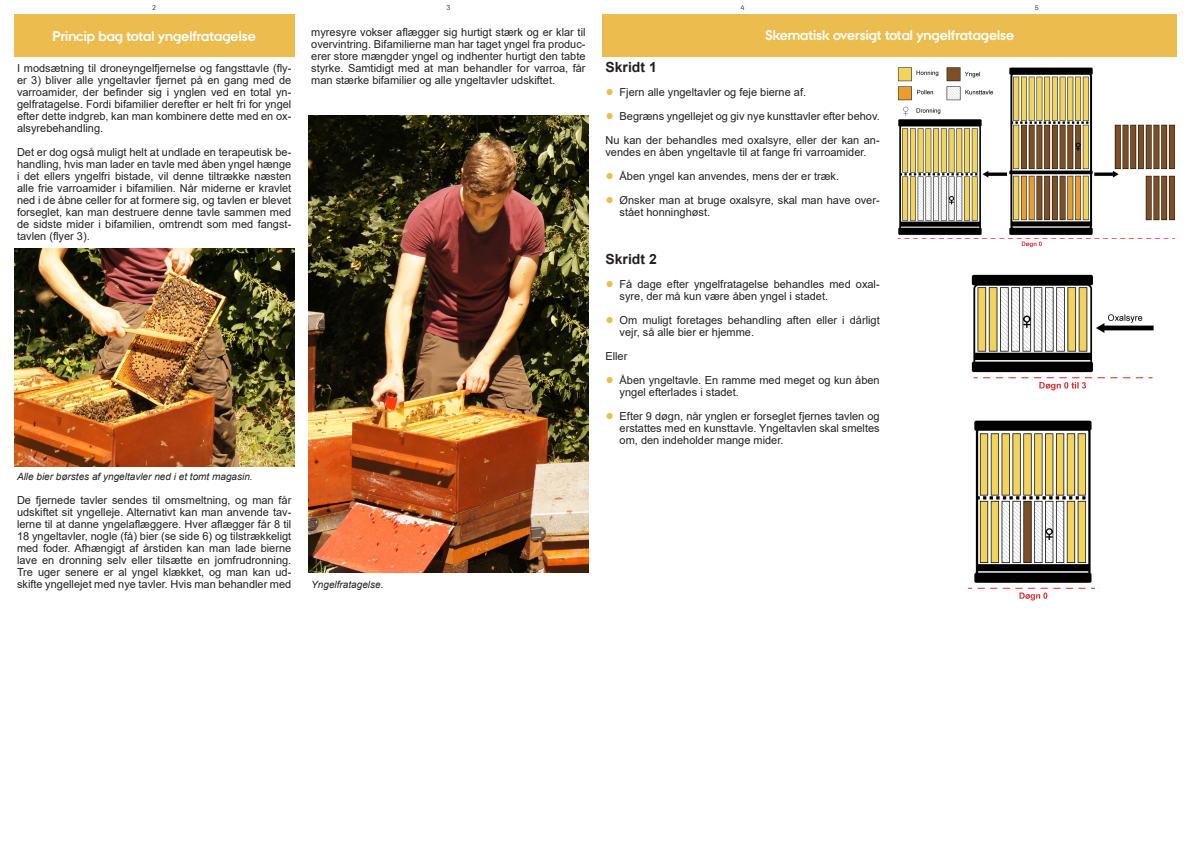
<style>
.page{position:relative;width:1191px;height:842px;background:#fff}
.page>*{position:absolute;margin:0;border:0;box-sizing:border-box;transform-origin:0 0}
.Tekstboks{font:700 14px "AU Passata";color:#fff}
.Overskrift{font:700 14px "Arial";color:#231f20}
.Indryk_5_mm{font:11px/12px "Arial";color:#231f20;text-align:justify}
.Figurtekst{font:italic 10px "Arial";color:#231f20}
.Sidetal{font:7px "AU Passata";color:#231f20}
.s1{font-family:"Calibri";font-weight:700;font-size:14px;color:#ecbc4e}
</style>
<div class="page">
<div style="left:14px;top:14px;width:280px;height:43px;background:#ecbc4e"></div>
<div style="left:602px;top:14px;width:574px;height:43px;background:#ecbc4e"></div>
<img style="left:308px;top:115px;width:280px;height:458px">
<img style="left:897px;top:67px;width:278px;height:181px">
<img style="left:971px;top:274px;width:183px;height:117px">
<img style="left:968px;top:420px;width:127px;height:181px">
<img style="left:14px;top:248px;width:280px;height:218px">
<p class="Sidetal" style="left:152px;top:3px;width:5px">2</p>
<p class="Sidetal" style="left:446px;top:3px;width:5px">3</p>
<p class="Sidetal" style="left:740px;top:3px;width:5px">4</p>
<p class="Sidetal" style="left:1034px;top:4px;width:5px">5</p>
<p class="Tekstboks" style="left:53px;top:27px;width:205px">Princip bag total yngelfratagelse</p>
<p class="Tekstboks" style="left:765px;top:27px;width:251px">Skematisk oversigt total yngelfratagelse</p>
<p class="Indryk_5_mm" style="left:311px;top:26px;width:276px">myresyre vokser aflægger sig hurtigt stærk og er klar til overvintring. Bifamilierne man har taget yngel fra produc&shy;erer store mængder yngel og indhenter hurtigt den tabte styrke. Samtidigt med at man behandler for varroa, får man stærke bifamilier og alle yngeltavler udskiftet.</p>
<p class="Overskrift" style="left:605px;top:57px;width:53px">Skridt 1</p>
<p class="Indryk_5_mm" style="left:605px;top:86px;width:202px"><span class="s1">●</span> Fjern alle yngeltavler og feje bierne af.</p>
<p class="Indryk_5_mm" style="left:605px;top:110px;width:276px"><span class="s1">●</span> Begræns yngellejet og giv nye kunsttavler efter behov.</p>
<p class="Indryk_5_mm" style="left:605px;top:134px;width:276px">Nu kan der behandles med oxalsyre, eller der kan an&shy;vendes en åben yngeltavle til at fange fri varroamider.</p>
<p class="Indryk_5_mm" style="left:605px;top:170px;width:235px"><span class="s1">●</span> Åben yngel kan anvendes, mens der er træk.</p>
<p class="Indryk_5_mm" style="left:619px;top:194px;width:262px;text-indent:-14px"><span class="s1">●</span> Ønsker man at bruge oxalsyre, skal man have over&shy;stået honninghøst.</p>
<p class="Overskrift" style="left:605px;top:249px;width:53px">Skridt 2</p>
<p class="Indryk_5_mm" style="left:619px;top:278px;width:262px;text-indent:-14px"><span class="s1">●</span> Få dage efter yngelfratagelse behandles med oxal&shy;syre, der må kun være åben yngel i stadet.</p>
<p class="Indryk_5_mm" style="left:619px;top:314px;width:262px;text-indent:-14px"><span class="s1">●</span> Om muligt foretages behandling aften eller i dårligt vejr, så alle bier er hjemme.</p>
<p class="Indryk_5_mm" style="left:605px;top:350px;width:23px">Eller</p>
<p class="Indryk_5_mm" style="left:619px;top:374px;width:262px;text-indent:-14px"><span class="s1">●</span> Åben yngeltavle. En ramme med meget og kun åben yngel efterlades i stadet.</p>
<p class="Indryk_5_mm" style="left:619px;top:410px;width:262px;text-indent:-14px"><span class="s1">●</span> Efter 9 døgn, når ynglen er forseglet fjernes tavlen og erstattes med en kunsttavle. Yngeltavlen skal smeltes om, den indeholder mange mider.</p>
<p class="Indryk_5_mm" style="left:17px;top:62px;width:276px">I modsætning til droneyngelfjernelse og fangsttavle (fly&shy;er 3) bliver alle yngeltavler fjernet på en gang med de varroamider, der befinder sig i ynglen ved en total yn&shy;gelfratagelse. Fordi bifamilier derefter er helt fri for yngel efter dette indgreb, kan man kombinere dette med en ox&shy;alsyrebehandling.</p>
<p class="Indryk_5_mm" style="left:17px;top:146px;width:276px">Det er dog også muligt helt at undlade en terapeutisk be&shy;handling, hvis man lader en tavle med åben yngel hænge i det ellers yngelfri bistade, vil denne tiltrække næsten alle frie varroamider i bifamilien. Når miderne er kravlet ned i de åbne celler for at formere sig, og tavlen er blevet forseglet, kan man destruere denne tavle sammen med de sidste mider i bifamilien, omtrendt som med fangst&shy;tavlen (flyer 3).</p>
<p class="Figurtekst" style="left:17px;top:470px;width:237px">Alle bier børstes af yngeltavler ned i et tomt magasin.</p>
<p class="Indryk_5_mm" style="left:17px;top:494px;width:276px">De fjernede tavler sendes til omsmeltning, og man får udskiftet sit yngelleje. Alternativt kan man anvende tav&shy;lerne til at danne yngelaflæggere. Hver aflægger får 8 til 18 yngeltavler, nogle (få) bier (se side 6) og tilstrækkeligt med foder. Afhængigt af årstiden kan man lade bierne lave en dronning selv eller tilsætte en jomfrudronning.<br>Tre uger senere er al yngel klækket, og man kan ud&shy;skifte yngellejet med nye tavler. Hvis man behandler med</p>
<p class="Figurtekst" style="left:311px;top:578px;width:74px">Yngelfratagelse.</p>
</div>
